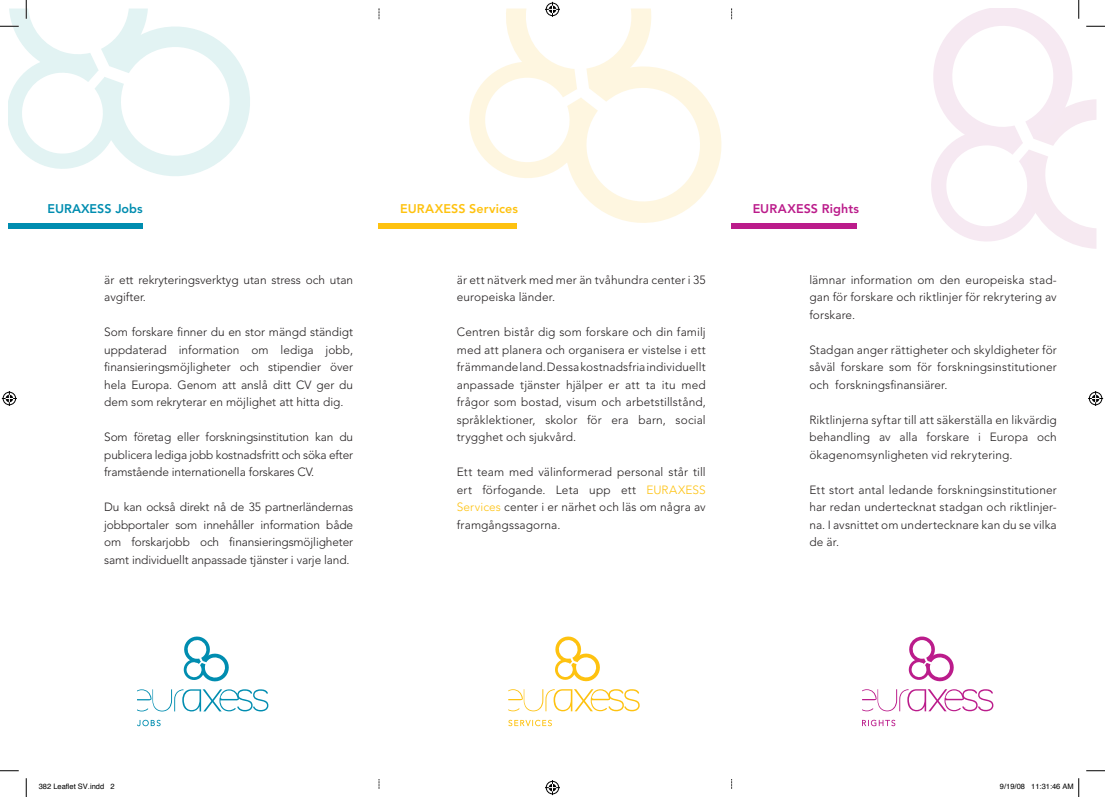
<style>
.page{position:relative;width:1105px;height:797px;background:#fff}
.page>*{position:absolute;margin:0;border:0;box-sizing:border-box;transform-origin:0 0}
.t1{font:800 12.5px "Avenir LT Std";letter-spacing:.01em;color:#fec210}
.t2{font:800 12.5px "Avenir LT Std";letter-spacing:.01em;color:#bb1c8b}
.t3{font:800 12.5px "Avenir LT Std";color:#008db0}
.t4{font:300 11.88px/17.5px "Avenir LT Std";letter-spacing:.005em;color:#231f20;text-align:justify}
.t5{font:7.5px "Helvetica";color:#000}
.s1{color:#fec210}
</style>
<div class="page">
<div style="left:9px;top:223px;width:134px;height:5px;background:#008db0"></div>
<div style="left:379px;top:223px;width:138px;height:5px;background:#fec210"></div>
<div style="left:731px;top:223px;width:126px;height:5px;background:#bb1c8b"></div>
<svg style="left:555px;top:636px;width:45px;height:46px"></svg>
<svg style="left:508px;top:689px;width:132px;height:22px"></svg>
<svg style="left:508px;top:719px;width:44px;height:7px"></svg>
<svg style="left:908px;top:636px;width:46px;height:46px"></svg>
<svg style="left:862px;top:689px;width:131px;height:22px"></svg>
<svg style="left:862px;top:719px;width:33px;height:7px"></svg>
<svg style="left:183px;top:636px;width:46px;height:46px"></svg>
<svg style="left:137px;top:689px;width:131px;height:22px"></svg>
<svg style="left:137px;top:719px;width:24px;height:7px"></svg>
<svg style="left:0;top:770px;width:19px;height:1px"></svg>
<svg style="left:1086px;top:770px;width:19px;height:1px"></svg>
<svg style="left:0;top:0;width:250px;height:176px"></svg>
<svg style="left:25px;top:778px;width:2px;height:19px"></svg>
<svg style="left:931px;top:0;width:174px;height:249px"></svg>
<svg style="left:464px;top:2px;width:268px;height:227px"></svg>
<svg style="left:545px;top:780px;width:15px;height:15px"></svg>
<svg style="left:2px;top:391px;width:15px;height:15px"></svg>
<svg style="left:1088px;top:391px;width:15px;height:15px"></svg>
<svg style="left:1078px;top:778px;width:1px;height:19px"></svg>
<p class="t3" style="left:48px;top:201px;width:97px">EURAXESS Jobs</p>
<p class="t4" style="left:104px;top:271px;width:250px">är ett rekryteringsverktyg utan stress och utan avgifter.</p>
<p class="t4" style="left:104px;top:323px;width:250px">Som forskare finner du en stor mängd ständigt uppdaterad information om lediga jobb, finansieringsmöjligheter och stipendier över hela Europa. Genom att anslå ditt CV ger du dem som rekryterar en möjlighet att hitta dig.</p>
<p class="t4" style="left:104px;top:428px;width:250px">Som företag eller forskningsinstitution kan du publicera lediga jobb kostnadsfritt och söka efter framstående internationella forskares CV.</p>
<p class="t4" style="left:104px;top:498px;width:250px">Du kan också direkt nå de 35 partnerländernas jobbportaler som innehåller information både om forskarjobb och finansieringsmöjligheter samt individuellt anpassade tjänster i varje land.</p>
<p class="t1" style="left:400px;top:201px;width:120px">EURAXESS Services</p>
<p class="t4" style="left:457px;top:271px;width:250px">är ett nätverk med mer än tvåhundra center i 35 europeiska länder.</p>
<p class="t4" style="left:457px;top:323px;width:250px">Centren bistår dig som forskare och din familj med att planera och organisera er vistelse i ett främmande land. Dessa kostnadsfria individuellt anpassade tjänster hjälper er att ta itu med frågor som bostad, visum och arbetstillstånd, språklektioner, skolor för era barn, social trygghet och sjukvård.</p>
<p class="t4" style="left:457px;top:463px;width:250px">Ett team med välinformerad personal står till ert förfogande. Leta upp ett <span class="s1">EURAXESS Services</span> center i er närhet och läs om några av framgångssagorna.</p>
<p class="t2" style="left:753px;top:201px;width:108px">EURAXESS Rights</p>
<p class="t4" style="left:809px;top:271px;width:249px">lämnar information om den europeiska stad&shy;gan för forskare och riktlinjer för rekrytering av forskare.</p>
<p class="t4" style="left:809px;top:341px;width:249px">Stadgan anger rättigheter och skyldigheter för såväl forskare som för forskningsinstitutioner och forskningsfinansiärer.</p>
<p class="t4" style="left:809px;top:411px;width:249px">Riktlinjerna syftar till att säkerställa en likvärdig behandling av alla forskare i Europa och ökagenomsynligheten vid rekrytering.</p>
<p class="t4" style="left:809px;top:481px;width:249px">Ett stort antal ledande forskningsinstitutioner har redan undertecknat stadgan och riktlinjer&shy;na. I avsnittet om undertecknare kan du se vilka de är.</p>
<p class="t5" style="left:39px;top:780px;width:77px">382 Leaflet SV.indd 2</p>
<p class="t5" style="left:1000px;top:780px;width:75px">9/19/08 11:31:46 AM</p>
</div>
